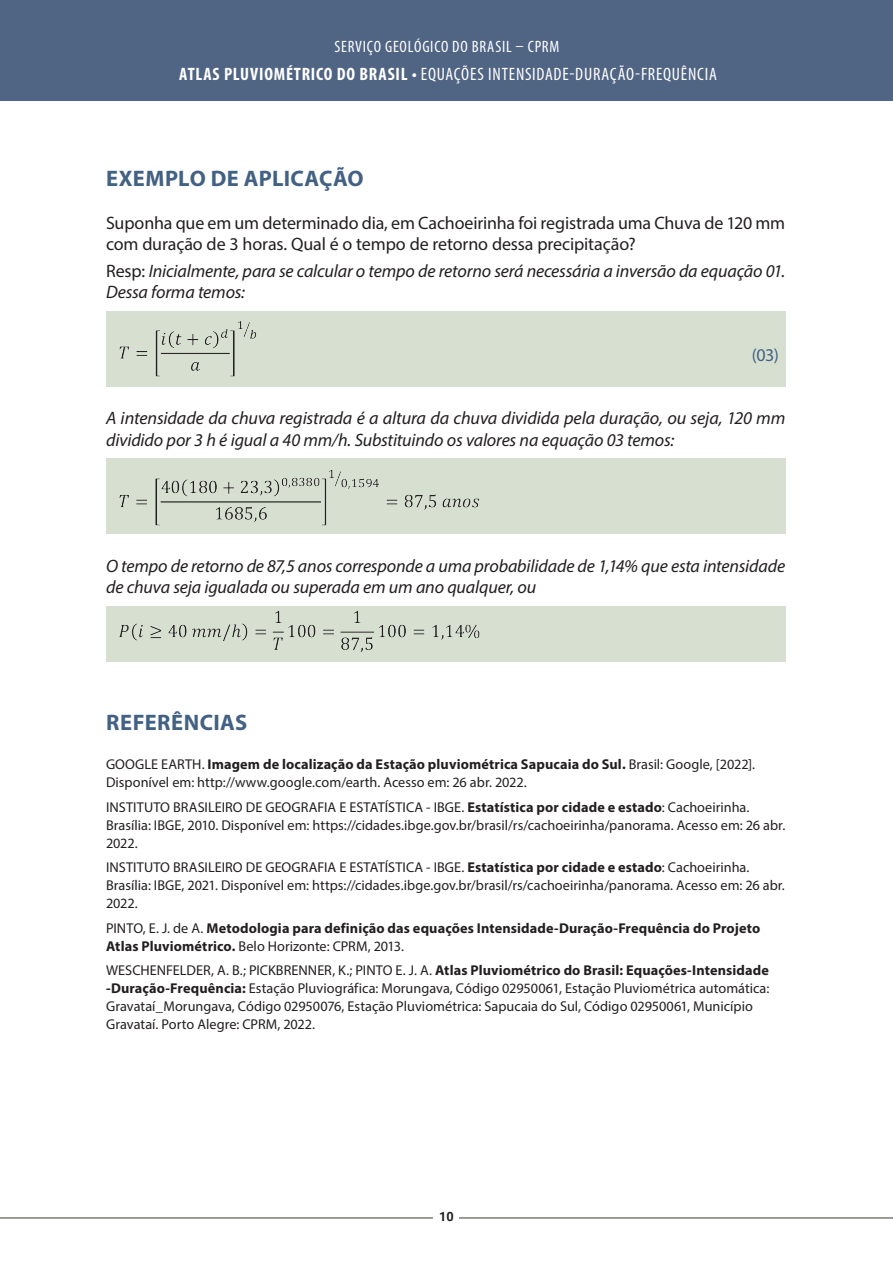
<style>
.page{position:relative;width:893px;height:1263px;background:#fff}
.page>*{position:absolute;margin:0;border:0;box-sizing:border-box;transform-origin:0 0}
.t1{font:700 22.5px "Myriad Pro";letter-spacing:.02em;color:#426183}
.CORPO_TEXTO{font:italic 18px/21px "Myriad Pro";letter-spacing:-.01em;color:#231f20}
.CORPO_TEXTO-2{font:18px/21px "Myriad Pro";letter-spacing:-.01em;color:#231f20}
.t2{font:condensed 18px "Myriad Pro";letter-spacing:.04em;color:#fff}
.t3{font:18px "Myriad Pro";color:#426183}
.t4{font:condensed 16.5px "Myriad Pro";letter-spacing:.045em;color:#fff}
.CORPO_TEXTO-3{font:14.25px/18px "Myriad Pro";letter-spacing:.005em;color:#231f20}
.CORPO_TEXTO-4{font:700 14.25px/18px "Myriad Pro";letter-spacing:.01em;color:#231f20}
.t5{font:700 12.75px "Roboto";color:#231f20}
.s1{font-weight:700}
.s2{font-style:normal}
.s3{font-weight:400}
</style>
<div class="page">
<div style="left:0;top:0;width:893px;height:100px;background:#506483"></div>
<hr style="left:0;top:1217px;width:893px;height:1px;background:#7d7c73">
<div style="left:433px;top:1205px;width:26px;height:23px;background:#fff"></div>
<div style="left:106px;top:311px;width:679px;height:76px;background:#d7e0d0"></div>
<div style="left:106px;top:459px;width:679px;height:75px;background:#d7e0d0"></div>
<div style="left:106px;top:606px;width:679px;height:55px;background:#d7e0d0"></div>
<img style="left:119px;top:321px;width:137px;height:56px">
<img style="left:119px;top:470px;width:361px;height:56px">
<img style="left:119px;top:610px;width:361px;height:42px">
<p class="t4" style="left:334px;top:36px;width:226px">SERVIÇO GEOLÓGICO DO BRASIL – CPRM</p>
<p class="t2" style="left:179px;top:63px;width:539px"><span class="s1">ATLAS PLUVIOMÉTRICO DO BRASIL •</span> EQUAÇÕES INTENSIDADE-DURAÇÃO-FREQUÊNCIA</p>
<p class="t1" style="left:106px;top:164px;width:259px">EXEMPLO DE APLICAÇÃO</p>
<p class="CORPO_TEXTO-2" style="left:106px;top:212px;width:681px">Suponha que em um determinado dia, em Cachoeirinha foi registrada uma Chuva de 120 mm com duração de 3 horas. Qual é o tempo de retorno dessa precipitação?</p>
<p class="CORPO_TEXTO" style="left:106px;top:260px;width:681px"><span class="s2">Resp:</span> Inicialmente, para se calcular o tempo de retorno será necessária a inversão da equação 01.<br>Dessa forma temos:</p>
<p class="t3" style="left:752px;top:344px;width:29px">(03)</p>
<p class="CORPO_TEXTO" style="left:106px;top:408px;width:681px">A intensidade da chuva registrada é a altura da chuva dividida pela duração, ou seja, 120 mm dividido por 3 h é igual a 40 mm/h. Substituindo os valores na equação 03 temos:</p>
<p class="CORPO_TEXTO" style="left:106px;top:555px;width:681px">O tempo de retorno de 87,5 anos corresponde a uma probabilidade de 1,14% que esta intensidade de chuva seja igualada ou superada em um ano qualquer, ou</p>
<p class="t1" style="left:106px;top:708px;width:143px">REFERÊNCIAS</p>
<p class="CORPO_TEXTO-3" style="left:106px;top:755px;width:651px">GOOGLE EARTH. <span class="s1">Imagem de localização da Estação pluviométrica Sapucaia do Sul.</span> Brasil: Google, [2022].<br>Disponível em: http://www.google.com/earth. Acesso em: 26 abr. 2022.</p>
<p class="CORPO_TEXTO-3" style="left:106px;top:798px;width:681px">INSTITUTO BRASILEIRO DE GEOGRAFIA E ESTATÍSTICA - IBGE. <span class="s1">Estatística por cidade e estado</span>: Cachoeirinha.<br>Brasília: IBGE, 2010. Disponível em: https://cidades.ibge.gov.br/brasil/rs/cachoeirinha/panorama. Acesso em: 26 abr.<br>2022.</p>
<p class="CORPO_TEXTO-3" style="left:106px;top:858px;width:680px">INSTITUTO BRASILEIRO DE GEOGRAFIA E ESTATÍSTICA - IBGE. <span class="s1">Estatística por cidade e estado</span>: Cachoeirinha.<br>Brasília: IBGE, 2021. Disponível em: https://cidades.ibge.gov.br/brasil/rs/cachoeirinha/panorama. Acesso em: 26 abr.<br>2022.</p>
<p class="CORPO_TEXTO-4" style="left:106px;top:918px;width:656px"><span class="s3">PINTO, E. J. de A.</span> Metodologia para definição das equações Intensidade-Duração-Frequência do Projeto<br>Atlas Pluviométrico. <span class="s3">Belo Horizonte: CPRM, 2013.</span></p>
<p class="CORPO_TEXTO-3" style="left:106px;top:961px;width:665px">WESCHENFELDER, A. B.; PICKBRENNER, K.; PINTO E. J. A. <span class="s1">Atlas Pluviométrico do Brasil: Equações-Intensidade -Duração-Frequência:</span> Estação Pluviográfica: Morungava, Código 02950061, Estação Pluviométrica automática:<br>Gravataí_Morungava, Código 02950076, Estação Pluviométrica: Sapucaia do Sul, Código 02950061, Município Gravataí. Porto Alegre: CPRM, 2022.</p>
<p class="t5" style="left:439px;top:1208px;width:16px">10</p>
</div>
